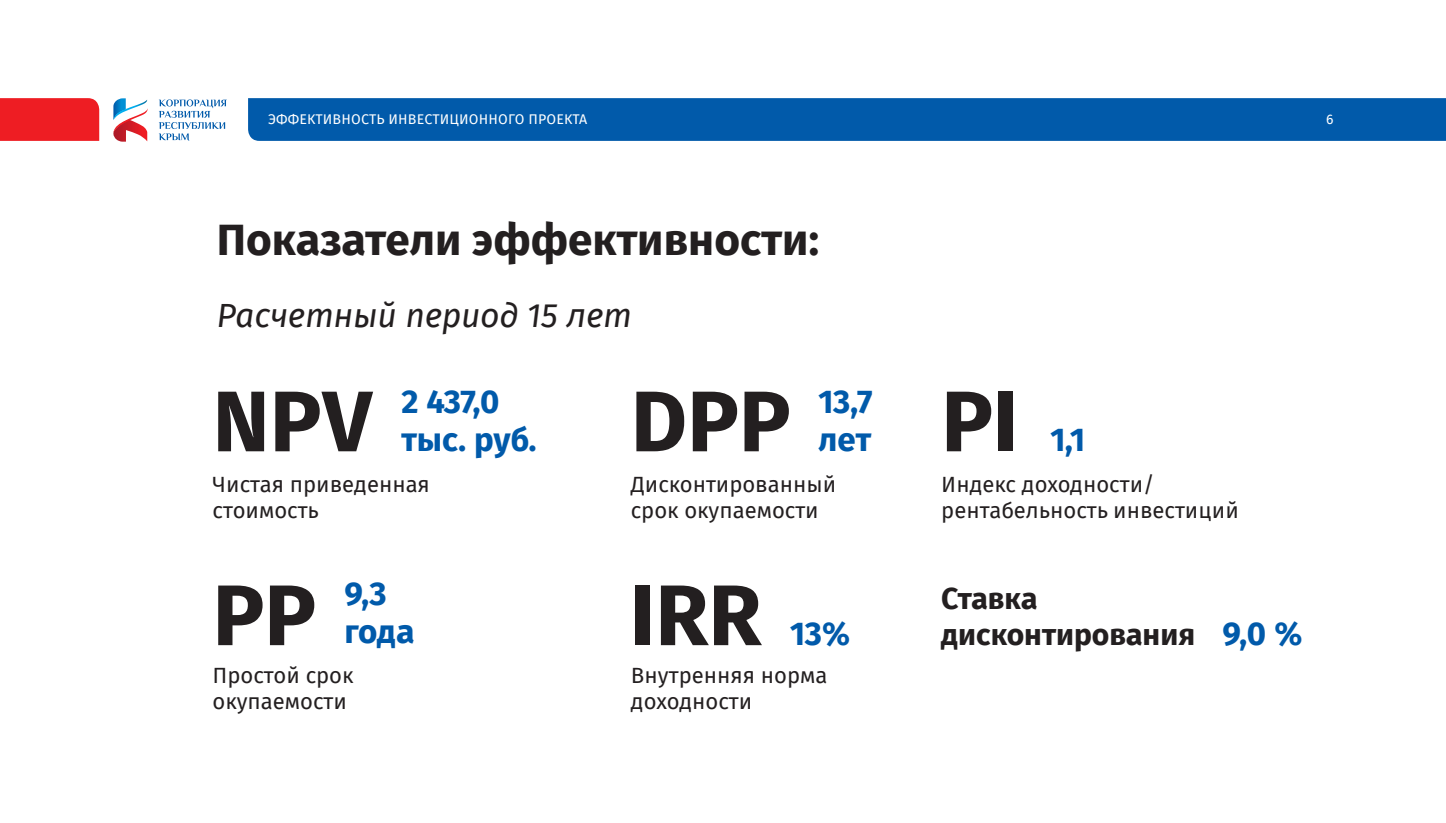
<style>
.page{position:relative;width:1446px;height:823px;background:#fff}
.page>*{position:absolute;margin:0;border:0;box-sizing:border-box;transform-origin:0 0}
.t1{font:700 86px "Fira Sans";color:#231f20}
.t2{font:700 44px "Fira Sans";color:#231f20}
.t3{font:italic 33.4px "Fira Sans";color:#231f20}
.t4{font:700 33px "Fira Sans";color:#015aaa}
.t5{font:700 30px/36px "Fira Sans";color:#231f20}
.t6{font:22px/26.4px "Fira Sans";color:#231f20}
.t7{font:14px "Fira Sans";letter-spacing:.01em;color:#fff}
</style>
<div class="page">
<svg style="left:113px;top:98px;width:35px;height:44px"></svg>
<svg style="left:159px;top:99px;width:68px;height:41px"></svg>
<div style="left:0;top:98px;width:99px;height:43px;background:#ee1d23"></div>
<div style="left:248px;top:98px;width:1198px;height:43px;background:#015aaa"></div>
<p class="t7" style="left:268px;top:109px;width:321px">ЭФФЕКТИВНОСТЬ ИНВЕСТИЦИОННОГО ПРОЕКТА</p>
<p class="t7" style="left:1326px;top:109px;width:9px">6</p>
<p class="t2" style="left:217px;top:208px;width:604px">Показатели эффективности:</p>
<p class="t3" style="left:217px;top:292px;width:417px">Расчетный период 15 лет</p>
<p class="t1" style="left:213px;top:360px;width:162px">NPV</p>
<p class="t4" style="left:401px;top:378px;width:100px">2 437,0</p>
<p class="t4" style="left:401px;top:416px;width:137px">тыс. руб.</p>
<p class="t1" style="left:631px;top:360px;width:161px">DPP</p>
<p class="t4" style="left:818px;top:378px;width:56px">13,7</p>
<p class="t4" style="left:818px;top:416px;width:54px">лет</p>
<p class="t1" style="left:941px;top:360px;width:79px">PI</p>
<p class="t4" style="left:1050px;top:416px;width:36px">1,1</p>
<p class="t6" style="left:213px;top:472px;width:219px">Чистая приведенная стоимость</p>
<p class="t1" style="left:213px;top:554px;width:105px">PP</p>
<p class="t4" style="left:344px;top:570px;width:44px">9,3</p>
<p class="t4" style="left:344px;top:608px;width:71px">года</p>
<p class="t6" style="left:631px;top:472px;width:207px">Дисконтированный срок окупаемости</p>
<p class="t6" style="left:941px;top:472px;width:299px">Индекс доходности/ рентабельность инвестиций</p>
<p class="t1" style="left:630px;top:554px;width:133px">IRR</p>
<p class="t4" style="left:790px;top:610px;width:62px">13%</p>
<p class="t5" style="left:941px;top:582px;width:255px">Ставка дисконтирования</p>
<p class="t4" style="left:1222px;top:610px;width:82px">9,0 %</p>
<p class="t6" style="left:213px;top:663px;width:142px">Простой срок окупаемости</p>
<p class="t6" style="left:631px;top:663px;width:198px">Внутренняя норма доходности</p>
</div>
